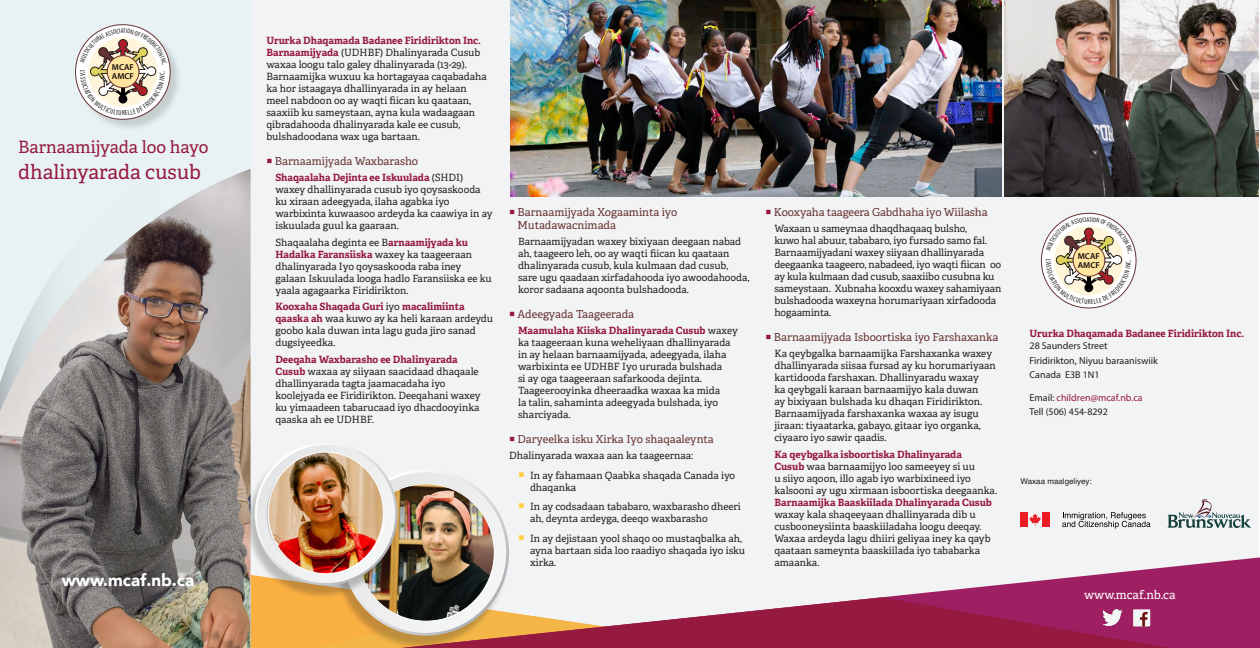
<style>
.page{position:relative;width:1260px;height:648px;background:#fff}
.page>*{position:absolute;margin:0;border:0;box-sizing:border-box;transform-origin:0 0}
.t1{font:20px "Adelle PE";color:#96193f}
.t2{font:17px "Adelle PE";color:#96193f}
.Adress{font:900 17px "Avenir";color:#fff}
.Adress-2{font:12px "Adelle PE";color:#fff}
.small_heads{font:11px/13px "Adelle PE";color:#673334}
.text_indented{font:10px/12px "Adelle PE";color:#231f20}
.body{font:10px/12px "Adelle PE";color:#231f20}
.Adress-3{font:10px "Myriad Pro";color:#231f20}
.Adress-4{font:700 10px/12px "Adelle PE";color:#96193f}
.Adress-5{font:10px "Myriad Pro";color:#96193f}
.t3{font:600 8.6px "Myriad Pro";color:#11080a}
.Adress-6{font:8px "Helvetica";color:#231f20}
.s1{font-weight:700;color:#96193f}
.s2{color:#96193f}
.s3{color:#ffcf43}
.s4{font-family:"Myriad Pro";font-weight:400;color:#231f20}
.s5{color:#231f20}
</style>
<div class="page">
<div style="left:247px;top:0;width:1011px;height:648px;background:#f2f3f4"></div>
<svg style="left:885px;top:557px;width:375px;height:91px;fill:#9e1f62"></svg>
<svg style="left:751px;top:597px;width:418px;height:51px;background:#9c2553"></svg>
<div style="left:0;top:0;width:251px;height:648px;background:#e8f2f4"></div>
<img style="left:0;top:169px;width:251px;height:479px">
<img style="left:511px;top:0;width:491px;height:197px">
<div style="left:77px;top:26px;width:106px;height:106px;background:#231f20;opacity:.17"></div>
<svg style="left:76px;top:25px;width:94px;height:94px"></svg>
<svg style="left:1041px;top:213px;width:95px;height:95px"></svg>
<div style="left:1133px;top:609px;width:17px;height:17px;background:#f2f3f4"></div>
<svg style="left:1140px;top:612px;width:8px;height:14px"></svg>
<img style="left:1102px;top:609px;width:20px;height:17px">
<div style="left:244px;top:446px;width:154px;height:153px;background:#231f20;opacity:.26"></div>
<svg style="left:255px;top:445px;width:496px;height:203px"></svg>
<img style="left:268px;top:452px;width:115px;height:122px">
<img style="left:1005px;top:0;width:254px;height:197px">
<div style="left:1020px;top:512px;width:8px;height:15px;background:#ec1c24"></div>
<svg style="left:1029px;top:513px;width:12px;height:13px"></svg>
<div style="left:1043px;top:512px;width:7px;height:15px;background:#ec1c24"></div>
<svg style="left:1062px;top:512px;width:89px;height:17px"></svg>
<svg style="left:1167px;top:499px;width:84px;height:29px"></svg>
<svg style="left:80px;top:29px;width:87px;height:86px;background:#e0d6c7"></svg>
<svg style="left:1046px;top:217px;width:87px;height:87px"></svg>
<p class="t3" style="left:112px;top:62px;width:24px">MCAF</p>
<p class="t3" style="left:112px;top:71px;width:24px">AMCF</p>
<p class="t2" style="left:18px;top:135px;width:192px">Barnaamijyada loo hayo</p>
<p class="t1" style="left:18px;top:158px;width:185px">dhalinyarada cusub</p>
<p class="Adress" style="left:62px;top:565px;width:134px">www.mcaf.nb.ca</p>
<p class="body" style="left:266px;top:34px;width:222px"><span class="s1">Ururka Dhaqamada Badanee Firidirikton Inc.<br>Barnaamijyada</span> (UDHBF) Dhalinyarada Cusub waxaa loogu talo galey dhalinyarada (13-29).<br>Barnaamijka wuxuu ka hortagayaa caqabadaha ka hor istaagaya dhallinyarada in ay helaan meel nabdoon oo ay waqti fiican ku qaataan, saaxiib ku sameystaan, ayna kula wadaagaan qibradahooda dhalinyarada kale ee cusub, bulshadoodana wax uga bartaan.</p>
<p class="small_heads" style="left:266px;top:154px;width:153px"><span class="s2">○</span> Barnaamijyada Waxbarasho</p>
<p class="text_indented" style="left:275px;top:171px;width:219px"><span class="s1">Shaqaalaha Dejinta ee Iskuulada</span> (SHDI) waxey dhallinyarada cusub iyo qoysaskooda ku xiraan adeegyada, ilaha agabka iyo warbixinta kuwaasoo ardeyda ka caawiya in ay iskuulada guul ka gaaraan.</p>
<p class="text_indented" style="left:275px;top:236px;width:218px">Shaqaalaha deginta ee B<span class="s1">arnaamijyada ku Hadalka Faransiiska</span> waxey ka taageeraan dhalinyarada Iyo qoysaskooda raba iney galaan Iskuulada looga hadlo Faransiiska ee ku yaala agagaarka Firidirikton.</p>
<p class="text_indented" style="left:275px;top:301px;width:219px"><span class="s1">Kooxaha Shaqada Guri</span> iyo <span class="s1">macalimiinta qaaska ah</span> waa kuwo ay ka heli karaan ardeydu goobo kala duwan inta lagu guda jiro sanad dugsiyeedka.</p>
<p class="text_indented" style="left:275px;top:353px;width:207px"><span class="s1">Deeqaha Waxbarasho ee Dhalinyarada Cusub</span> waxaa ay siiyaan saacidaad dhaqaale dhallinyarada tagta jaamacadaha iyo koolejyada ee Firidirikton. Deeqahani waxey ku yimaadeen tabarucaad iyo dhacdooyinka qaaska ah ee UDHBF.</p>
<p class="small_heads" style="left:518px;top:205px;width:161px;text-indent:-9px"><span class="s2">○</span> Barnaamijyada Xogaaminta iyo<br>Mutadawacnimada</p>
<p class="text_indented" style="left:518px;top:235px;width:233px">Barnaamijyadan waxey bixiyaan deegaan nabad ah, taageero leh, oo ay waqti fiican ku qaataan dhalinyarada cusub, kula kulmaan dad cusub, sare ugu qaadaan xirfadahooda iyo awoodahooda, koror sadaana aqoonta bulshadooda.</p>
<p class="small_heads" style="left:509px;top:307px;width:127px"><span class="s2">○</span> Adeegyada Taageerada</p>
<p class="text_indented" style="left:518px;top:324px;width:221px"><span class="s1">Maamulaha Kiiska Dhalinyarada Cusub</span> waxey ka taageeraan kuna weheliyaan dhallinyarada in ay helaan barnaamijyada, adeegyada, ilaha warbixinta ee UDHBF Iyo ururada bulshada<br>si ay oga taageeraan safarkooda dejinta.<br>Taageerooyinka dheeraadka waxaa ka mida<br>la talin, sahaminta adeegyada bulshada, iyo sharciyada.</p>
<p class="small_heads" style="left:509px;top:432px;width:206px"><span class="s2">○</span> Daryeelka isku Xirka Iyo shaqaaleynta</p>
<p class="body" style="left:509px;top:449px;width:186px">Dhalinyarada waxaa aan ka taageernaa:</p>
<p class="text_indented" style="left:530px;top:469px;width:207px;text-indent:-12px"><span class="s3">○</span> In ay fahamaan Qaabka shaqada Canada iyo dhaqanka</p>
<p class="text_indented" style="left:530px;top:500px;width:212px;text-indent:-12px"><span class="s3">○</span> In ay codsadaan tababaro, waxbarasho dheeri ah, deynta ardeyga, deeqo waxbarasho</p>
<p class="text_indented" style="left:530px;top:532px;width:217px;text-indent:-12px"><span class="s3">○</span> In ay dejistaan yool shaqo oo mustaqbalka ah, ayna bartaan sida loo raadiyo shaqada iyo isku xirka.</p>
<p class="small_heads" style="left:765px;top:205px;width:224px"><span class="s2">○</span> Kooxyaha taageera Gabdhaha iyo Wiilasha</p>
<p class="text_indented" style="left:774px;top:222px;width:229px">Waxaan u sameynaa dhaqdhaqaaq bulsho,<br>kuwo hal abuur, tababaro, iyo fursado samo fal.<br>Barnaamijyadani waxey siiyaan dhallinyarada deegaanka taageero, nabadeed, iyo waqti fiican oo ay kula kulmaan dad cusub, saaxiibo cusubna ku sameystaan. Xubnaha kooxdu waxey sahamiyaan bulshadooda waxeyna horumariyaan xirfadooda hogaaminta.</p>
<p class="small_heads" style="left:765px;top:330px;width:235px"><span class="s2">○</span> Barnaamijyada Isboortiska iyo Farshaxanka</p>
<p class="text_indented" style="left:774px;top:347px;width:223px">Ka qeybgalka barnaamijka Farshaxanka waxey dhallinyarada siisaa fursad ay ku horumariyaan kartidooda farshaxan. Dhallinyaradu waxay<br>ka qeybgali karaan barnaamijyo kala duwan<br>ay bixiyaan bulshada ku dhaqan Firidirikton.<br>Barnaamijyada farshaxanka waxaa ay isugu jiraan: tiyaatarka, gabayo, gitaar iyo organka, ciyaaro iyo sawir qaadis.</p>
<p class="text_indented" style="left:774px;top:448px;width:224px"><span class="s1">Ka qeybgalka isboortiska Dhalinyarada<br>Cusub</span> waa barnaamijyo loo sameeyey si uu<br>u siiyo aqoon, illo agab iyo warbixineed iyo kalsooni ay ugu xirmaan isboortiska deegaanka.<br><span class="s1">Barnaamijka Baaskiilada Dhalinyarada Cusub </span>waxay kala shaqeeyaan dhallinyarada dib u cusbooneysiinta baaskiiladaha loogu deeqay.<br>Waxaa ardeyda lagu dhiiri geliyaa iney ka qayb qaataan sameynta baaskiilada iyo tababarka amaanka.</p>
<p class="t3" style="left:1078px;top:251px;width:24px">MCAF</p>
<p class="t3" style="left:1078px;top:259px;width:24px">AMCF</p>
<p class="Adress-4" style="left:1030px;top:327px;width:216px">Ururka Dhaqamada Badanee Firidirikton Inc.<br><span class="s4">28 Saunders Street</span></p>
<p class="Adress-3" style="left:1030px;top:354px;width:130px">Firidirikton, Niyuu baraaniswiik</p>
<p class="Adress-3" style="left:1030px;top:368px;width:72px">Canada E3B 1N1</p>
<p class="Adress-5" style="left:1030px;top:391px;width:115px"><span class="s5">Email:</span> children@mcaf.nb.ca</p>
<p class="Adress-3" style="left:1030px;top:405px;width:80px">Tell (506) 454-8292</p>
<p class="Adress-6" style="left:1021px;top:475px;width:73px">Waxaa maalgeliyey:</p>
<p class="Adress-2" style="left:1084px;top:586px;width:93px">www.mcaf.nb.ca</p>
</div>
